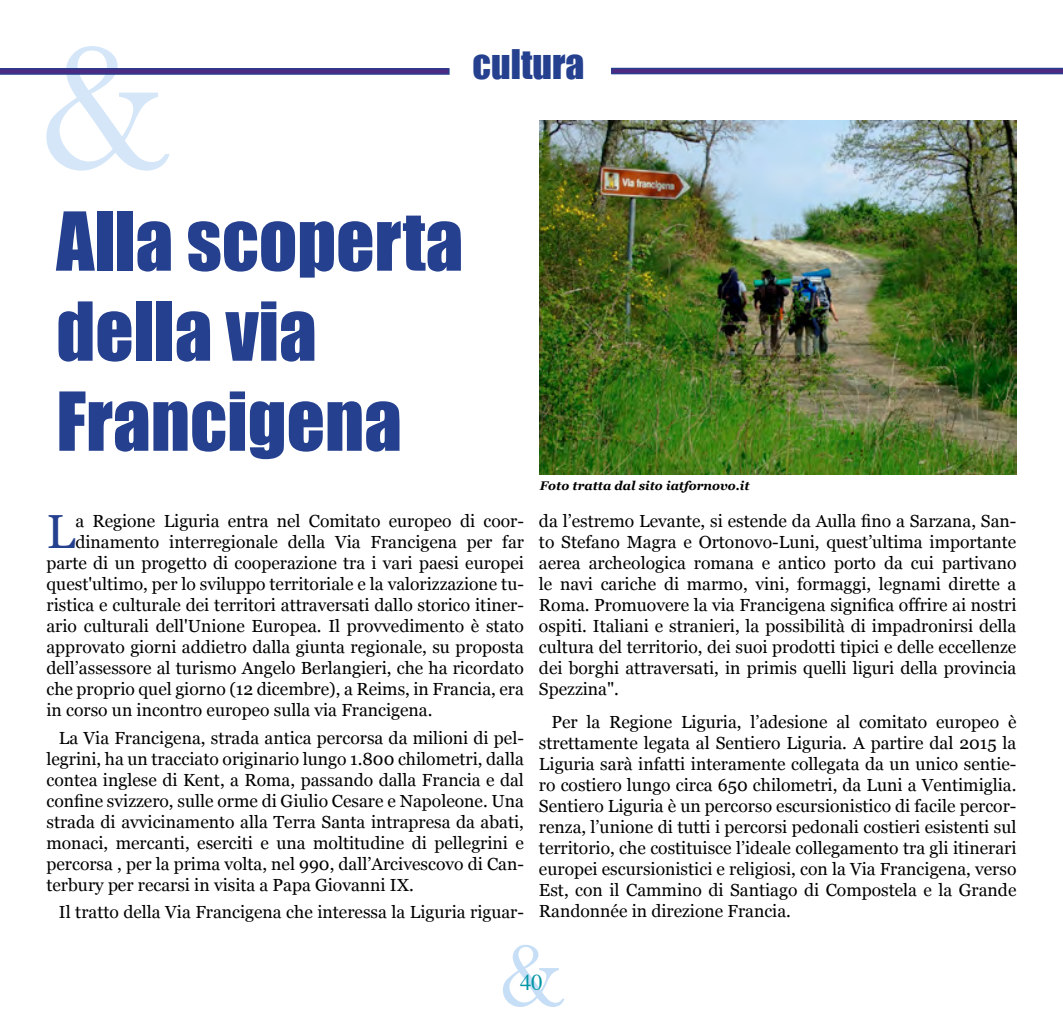
<style>
.page{position:relative;width:1063px;height:1028px;background:#fff}
.page>*{position:absolute;margin:0;border:0;box-sizing:border-box;transform-origin:0 0}
.t1{font:187.5px "Baskerville";color:#006fd7}
.t2{font:93.75px "Baskerville";color:#006fd7}
.t3{font:75px/90px "Impact";color:#25408f}
.t4{font:47.75px "Georgia";color:#25408f}
.t5{font:37.5px "Impact";color:#25408f}
.t6{font:22.5px "Times";color:#0096a4}
.t7{font:17.5px/21px "Georgia";color:#000;text-align:justify}
.t8{font:italic 700 12.5px "Georgia";color:#000}
</style>
<div class="page">
<svg style="left:0;top:68px;width:450px;height:7px;background:#44398b"></svg>
<svg style="left:611px;top:68px;width:452px;height:6px;background:#3f3186"></svg>
<img style="left:539px;top:120px;width:477px;height:354px">
<h1 class="t1" style="left:38px;top:-4px;width:132px">&amp;</h1>
<h3 class="t5" style="left:473px;top:36px;width:113px">cultura</h3>
<h3 class="t3" style="left:56px;top:194px;width:409px">Alla scoperta della via<br>Francigena</h3>
<h3 class="t4" style="left:46px;top:497px;width:30px">L</h3>
<p class="t7" style="left:75px;top:510px;width:450px">a Regione Liguria entra nel Comitato europeo di coor-</p>
<p class="t7" style="left:75px;top:531px;width:450px">dinamento interregionale della Via Francigena per far</p>
<p class="t7" style="left:46px;top:552px;width:479px">parte di un progetto di cooperazione tra i vari paesi europei</p>
<p class="t7" style="left:46px;top:573px;width:479px">quest'ultimo, per lo sviluppo territoriale e la valorizzazione tu-</p>
<p class="t7" style="left:46px;top:594px;width:479px">ristica e culturale dei territori attraversati dallo storico itiner-</p>
<p class="t7" style="left:46px;top:615px;width:479px">ario culturali dell'Unione Europea. Il provvedimento è stato</p>
<p class="t7" style="left:46px;top:636px;width:479px">approvato giorni addietro dalla giunta regionale, su proposta</p>
<p class="t7" style="left:46px;top:657px;width:479px">dell’assessore al turismo Angelo Berlangieri, che ha ricordato</p>
<p class="t7" style="left:46px;top:678px;width:479px">che proprio quel giorno (12 dicembre), a Reims, in Francia, era</p>
<p class="t7" style="left:46px;top:699px;width:388px">in corso un incontro europeo sulla via Francigena.</p>
<p class="t7" style="left:46px;top:726px;width:479px;text-indent:13px">La Via Francigena, strada antica percorsa da milioni di pel&shy;legrini, ha un tracciato originario lungo 1.800 chilometri, dalla contea inglese di Kent, a Roma, passando dalla Francia e dal confine svizzero, sulle orme di Giulio Cesare e Napoleone. Una strada di avvicinamento alla Terra Santa intrapresa da abati, monaci, mercanti, eserciti e una moltitudine di pellegrini e percorsa , per la prima volta, nel 990, dall’Arcivescovo di Can&shy;terbury per recarsi in visita a Papa Giovanni IX.</p>
<p class="t7" style="left:59px;top:900px;width:467px">Il tratto della Via Francigena che interessa la Liguria riguar-</p>
<p class="t8" style="left:540px;top:476px;width:211px">Foto tratta dal sito iatfornovo.it</p>
<p class="t7" style="left:539px;top:510px;width:479px">da l’estremo Levante, si estende da Aulla fino a Sarzana, San&shy;to Stefano Magra e Ortonovo-Luni, quest’ultima importante aerea archeologica romana e antico porto da cui partivano le navi cariche di marmo, vini, formaggi, legnami dirette a Roma. Promuovere la via Francigena significa offrire ai nostri ospiti. Italiani e stranieri, la possibilità di impadronirsi della cultura del territorio, dei suoi prodotti tipici e delle eccellenze dei borghi attraversati, in primis quelli liguri della provincia Spezzina".</p>
<p class="t7" style="left:539px;top:710px;width:479px;text-indent:12px">Per la Regione Liguria, l’adesione al comitato europeo è strettamente legata al Sentiero Liguria. A partire dal 2015 la Liguria sarà infatti interamente collegata da un unico sentie&shy;ro costiero lungo circa 650 chilometri, da Luni a Ventimiglia.<br>Sentiero Liguria è un percorso escursionistico di facile percor&shy;renza, l’unione di tutti i percorsi pedonali costieri esistenti sul territorio, che costituisce l’ideale collegamento tra gli itinerari europei escursionistici e religiosi, con la Via Francigena, verso Est, con il Cammino di Santiago di Compostela e la Grande Randonnée in direzione Francia.</p>
<h2 class="t2" style="left:499px;top:920px;width:67px">&amp;</h2>
<p class="t6" style="left:520px;top:961px;width:24px">40</p>
</div>
